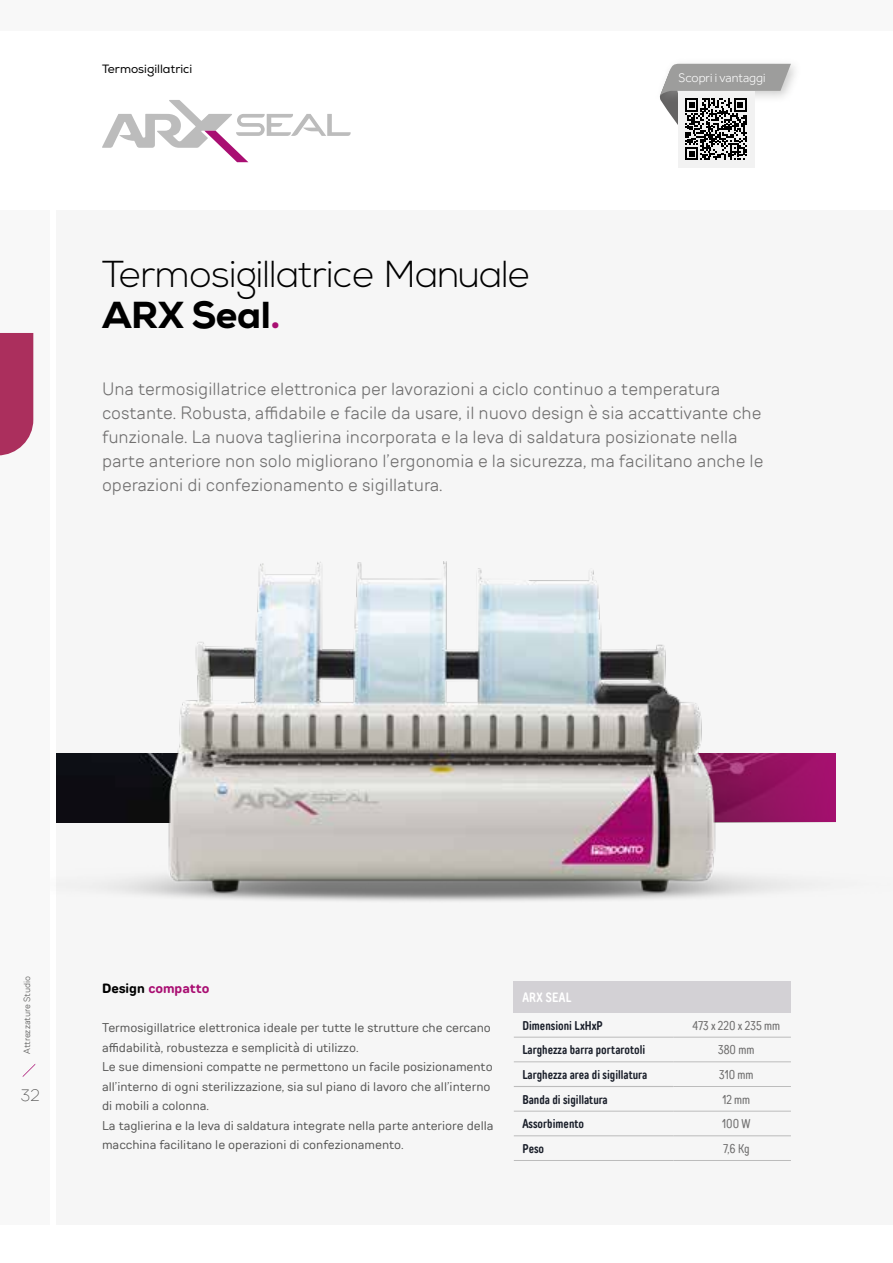
<style>
.page{position:relative;width:893px;height:1263px;background:#fff}
.page>*{position:absolute;margin:0;border:0;box-sizing:border-box;transform-origin:0 0}
.t1{font:300 37.5px/40.5px "Nexa";letter-spacing:-.01em;color:#000}
.t2{font:300 18px/24px "TT Rounds Neue";color:#706f6f}
.t3{font:200 16.5px "TT Rounds Neue";color:#575756}
.t4{font:700 13.5px "TT Rounds Neue";color:#a90e72}
.t5{font:13.5px "TT Rounds Neue Com D Bold";letter-spacing:.02em;color:#fff}
.t6{font:12.75px/19.5px "TT Rounds Neue";color:#575756}
.t7{font:12.75px "TT Rounds Neue Com D Bold";color:#1a1f2a}
.t8{font:12.75px "TT Rounds Neue Comp";color:#706f6f}
.t9{font:300 12.75px "Effra CC";color:#fff}
.t10{font:12px "Nexa";color:#000}
.t11{font:300 9px "TT Rounds Neue";color:#575756}
.s1{font-weight:800}
.s2{font-weight:800;color:#a90e72}
.s3{color:#000}
</style>
<div class="page">
<div style="left:57px;top:210px;width:836px;height:1015px;background:#f6f6f6"></div>
<svg style="left:102px;top:100px;width:249px;height:62px"></svg>
<img style="left:56px;top:561px;width:780px;height:340px">
<div style="left:514px;top:981px;width:277px;height:31px;background:#d3d1d5"></div>
<hr style="left:514px;top:1037px;width:159px;height:1px;background:#bcbcbc">
<hr style="left:673px;top:1037px;width:118px;height:1px;background:#bcbcbc">
<hr style="left:514px;top:1061px;width:159px;height:1px;background:#bcbcbc">
<hr style="left:673px;top:1061px;width:118px;height:1px;background:#bcbcbc">
<hr style="left:673px;top:1086px;width:118px;height:1px;background:#bcbcbc">
<hr style="left:514px;top:1111px;width:159px;height:1px;background:#bcbcbc">
<hr style="left:673px;top:1111px;width:118px;height:1px;background:#bcbcbc">
<hr style="left:514px;top:1135px;width:159px;height:1px;background:#bcbcbc">
<hr style="left:673px;top:1135px;width:118px;height:1px;background:#bcbcbc">
<hr style="left:514px;top:1160px;width:159px;height:1px;background:#bcbcbc">
<hr style="left:673px;top:1160px;width:118px;height:1px;background:#bcbcbc">
<hr style="left:514px;top:1086px;width:159px;height:1px;background:#bcbcbc">
<div style="left:0;top:210px;width:50px;height:1015px;background:#f8f8f8"></div>
<div style="left:0;top:0;width:893px;height:30px;background:#f8f8f8"></div>
<svg style="left:23px;top:1064px;width:12px;height:13px"></svg>
<div style="left:0;top:333px;width:33px;height:122px;background:#ab2f5d"></div>
<div style="left:655px;top:58px;width:147px;height:48px;background:#9d9d9c;opacity:.5"></div>
<div style="left:678px;top:91px;width:76px;height:77px;background:#f2f2f2"></div>
<svg style="left:660px;top:64px;width:131px;height:96px"></svg>
<p class="t10" style="left:102px;top:61px;width:92px">Termosigillatrici</p>
<h1 class="t1" style="left:102px;top:256px;width:430px">Termosigillatrice Manuale<br><span class="s1">ARX Seal</span><span class="s2">.</span></h1>
<p class="t9" style="left:678px;top:70px;width:89px">Scopri i vantaggi</p>
<p class="t2" style="left:102px;top:377px;width:663px">Una termosigillatrice elettronica per lavorazioni a ciclo continuo a temperatura costante. Robusta, affidabile e facile da usare, il nuovo design è sia accattivante che funzionale. La nuova taglierina incorporata e la leva di saldatura posizionate nella parte anteriore non solo migliorano l’ergonomia e la sicurezza, ma facilitano anche le operazioni di confezionamento e sigillatura.</p>
<p class="t11" style="left:21px;top:1054px;width:79px;rotate:-90deg">Attrezzature Studio</p>
<p class="t3" style="left:21px;top:1085px;width:21px">32</p>
<p class="t4" style="left:102px;top:980px;width:109px"><span class="s3">Design</span> compatto</p>
<p class="t6" style="left:102px;top:1018px;width:393px">Termosigillatrice elettronica ideale per tutte le strutture che cercano affidabilità, robustezza e semplicità di utilizzo.<br>Le sue dimensioni compatte ne permettono un facile posizionamento all’interno di ogni sterilizzazione, sia sul piano di lavoro che all’interno di mobili a colonna.<br>La taglierina e la leva di saldatura integrate nella parte anteriore della macchina facilitano le operazioni di confezionamento.</p>
<p class="t5" style="left:522px;top:989px;width:50px">ARX SEAL</p>
<p class="t7" style="left:522px;top:1017px;width:82px">Dimensioni LxHxP</p>
<p class="t8" style="left:693px;top:1017px;width:89px">473 x 220 x 235 mm</p>
<p class="t7" style="left:522px;top:1042px;width:124px">Larghezza barra portarotoli</p>
<p class="t8" style="left:718px;top:1042px;width:38px">380 mm</p>
<p class="t7" style="left:522px;top:1066px;width:127px">Larghezza area di sigillatura</p>
<p class="t8" style="left:719px;top:1066px;width:36px">310 mm</p>
<p class="t7" style="left:522px;top:1091px;width:87px">Banda di sigillatura</p>
<p class="t8" style="left:722px;top:1091px;width:29px">12 mm</p>
<p class="t7" style="left:522px;top:1116px;width:63px">Assorbimento</p>
<p class="t8" style="left:722px;top:1116px;width:30px">100 W</p>
<p class="t7" style="left:522px;top:1140px;width:23px">Peso</p>
<p class="t8" style="left:723px;top:1140px;width:28px">7,6 Kg</p>
</div>
